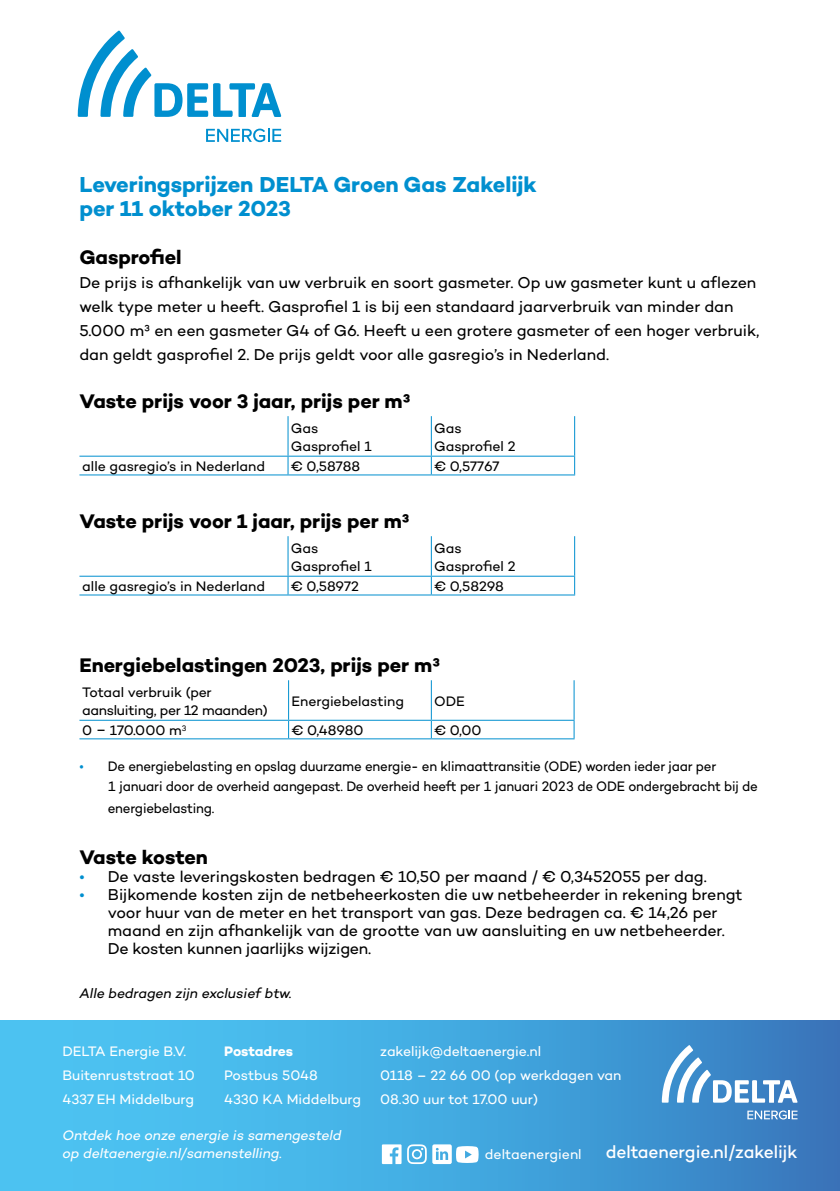
<style>
.page{position:relative;width:840px;height:1191px;background:#fff}
.page>*{position:absolute;margin:0;border:0;box-sizing:border-box;transform-origin:0 0}
.t1{font:700 22px/24px "Campton";letter-spacing:-.005em;color:#008fcf}
.t2{font:700 20px "Campton";letter-spacing:-.005em;color:#000}
.t3{font:500 18px "Campton";letter-spacing:-.005em;color:#fff}
.t4{font:16px/24px "Campton";letter-spacing:-.005em;color:#000}
.t5{font:14px/18px "Campton";letter-spacing:-.01em;color:#000}
.t6{font:14px/20px "Campton";letter-spacing:-.01em;color:#000;scale:.95 1}
.t7{font:14px/24px "Campton";letter-spacing:-.005em;color:#fff}
.t8{font:italic 14px/18px "Campton";letter-spacing:-.005em;color:#fff}
.t9{font:italic 14px "Campton";color:#000}
.t10{font:700 14px "Campton";letter-spacing:-.005em;color:#fff}
.s1{color:#008fcf}
</style>
<div class="page">
<svg style="left:78px;top:31px;width:203px;height:86px"></svg>
<svg style="left:206px;top:129px;width:75px;height:13px"></svg>
<div style="left:0;top:1020px;width:839px;height:171px;background:linear-gradient(to right,#4ecffb,#397fc2)"></div>
<svg style="left:661px;top:1045px;width:136px;height:57px"></svg>
<svg style="left:747px;top:1110px;width:50px;height:9px"></svg>
<svg style="left:381px;top:1144px;width:20px;height:20px"></svg>
<svg style="left:407px;top:1144px;width:19px;height:20px"></svg>
<svg style="left:432px;top:1144px;width:46px;height:20px"></svg>
<hr style="left:287px;top:416px;width:1px;height:40px;background:#008fcf">
<hr style="left:430px;top:416px;width:1px;height:40px;background:#008fcf">
<hr style="left:574px;top:416px;width:1px;height:40px;background:#008fcf">
<hr style="left:79px;top:456px;width:209px;height:1px;background:#008fcf">
<hr style="left:79px;top:474px;width:209px;height:1px;background:#008fcf">
<svg style="left:287px;top:457px;width:1px;height:17px"></svg>
<hr style="left:288px;top:456px;width:143px;height:1px;background:#008fcf">
<hr style="left:288px;top:474px;width:143px;height:1px;background:#008fcf">
<svg style="left:430px;top:457px;width:1px;height:17px"></svg>
<hr style="left:431px;top:456px;width:144px;height:1px;background:#008fcf">
<hr style="left:431px;top:474px;width:144px;height:1px;background:#008fcf">
<svg style="left:574px;top:457px;width:1px;height:17px"></svg>
<hr style="left:287px;top:536px;width:1px;height:40px;background:#008fcf">
<hr style="left:430px;top:536px;width:1px;height:40px;background:#008fcf">
<hr style="left:574px;top:536px;width:1px;height:40px;background:#008fcf">
<hr style="left:79px;top:576px;width:209px;height:1px;background:#008fcf">
<hr style="left:79px;top:594px;width:209px;height:1px;background:#008fcf">
<svg style="left:287px;top:577px;width:1px;height:17px"></svg>
<hr style="left:288px;top:576px;width:143px;height:1px;background:#008fcf">
<hr style="left:288px;top:594px;width:143px;height:1px;background:#008fcf">
<svg style="left:430px;top:577px;width:1px;height:17px"></svg>
<hr style="left:431px;top:576px;width:144px;height:1px;background:#008fcf">
<hr style="left:431px;top:594px;width:144px;height:1px;background:#008fcf">
<svg style="left:574px;top:577px;width:1px;height:17px"></svg>
<svg style="left:573px;top:721px;width:1px;height:17px"></svg>
<hr style="left:573px;top:680px;width:1px;height:40px;background:#008fcf">
<hr style="left:288px;top:680px;width:1px;height:40px;background:#008fcf">
<hr style="left:430px;top:680px;width:1px;height:40px;background:#008fcf">
<hr style="left:79px;top:720px;width:209px;height:1px;background:#008fcf">
<hr style="left:79px;top:738px;width:209px;height:1px;background:#008fcf">
<svg style="left:288px;top:721px;width:1px;height:17px"></svg>
<hr style="left:288px;top:720px;width:143px;height:1px;background:#008fcf">
<hr style="left:288px;top:738px;width:143px;height:1px;background:#008fcf">
<svg style="left:430px;top:721px;width:1px;height:17px"></svg>
<hr style="left:431px;top:720px;width:143px;height:1px;background:#008fcf">
<hr style="left:431px;top:738px;width:143px;height:1px;background:#008fcf">
<h1 class="t1" style="left:79px;top:172px;width:458px">Leveringsprijzen DELTA Groen Gas Zakelijk per 11 oktober 2023</h1>
<p class="t2" style="left:79px;top:244px;width:104px">Gasprofiel</p>
<p class="t4" style="left:79px;top:270px;width:681px">De prijs is afhankelijk van uw verbruik en soort gasmeter. Op uw gasmeter kunt u aflezen welk type meter u heeft. Gasprofiel 1 is bij een standaard jaarverbruik van minder dan 5.000 m³ en een gasmeter G4 of G6. Heeft u een grotere gasmeter of een hoger verbruik, dan geldt gasprofiel 2. De prijs geldt voor alle gasregio’s in Nederland.</p>
<p class="t2" style="left:79px;top:388px;width:332px">Vaste prijs voor 3 jaar, prijs per m³</p>
<p class="t5" style="left:291px;top:419px;width:82px">Gas<br>Gasprofiel 1</p>
<p class="t5" style="left:434px;top:419px;width:83px">Gas<br>Gasprofiel 2</p>
<p class="t5" style="left:82px;top:457px;width:184px">alle gasregio’s in Nederland</p>
<p class="t5" style="left:291px;top:457px;width:71px">€ 0,58788</p>
<p class="t5" style="left:434px;top:457px;width:67px">€ 0,57767</p>
<p class="t2" style="left:79px;top:508px;width:331px">Vaste prijs voor 1 jaar, prijs per m³</p>
<p class="t5" style="left:291px;top:539px;width:82px">Gas<br>Gasprofiel 1</p>
<p class="t5" style="left:434px;top:539px;width:83px">Gas<br>Gasprofiel 2</p>
<p class="t5" style="left:82px;top:577px;width:184px">alle gasregio’s in Nederland</p>
<p class="t5" style="left:291px;top:577px;width:69px">€ 0,58972</p>
<p class="t5" style="left:434px;top:577px;width:71px">€ 0,58298</p>
<p class="t2" style="left:79px;top:652px;width:362px">Energiebelastingen 2023, prijs per m³</p>
<p class="t5" style="left:82px;top:683px;width:187px">Totaal verbruik (per aansluiting, per 12 maanden)</p>
<p class="t5" style="left:291px;top:692px;width:114px">Energiebelasting</p>
<p class="t5" style="left:434px;top:692px;width:32px">ODE</p>
<p class="t5" style="left:82px;top:721px;width:106px">0 – 170.000 m<sup>3</sup></p>
<p class="t5" style="left:291px;top:721px;width:74px">€ 0,48980</p>
<p class="t5" style="left:434px;top:721px;width:49px">€ 0,00</p>
<p class="t6" style="left:108px;top:756px;width:685px;text-indent:-28px"><span class="s1">•</span> De energiebelasting en opslag duurzame energie- en klimaattransitie (ODE) worden ieder jaar per<br>1 januari door de overheid aangepast. De overheid heeft per 1 januari 2023 de ODE ondergebracht bij de</p>
<p class="t6" style="left:108px;top:798px;width:114px">energiebelasting.</p>
<p class="t2" style="left:79px;top:844px;width:130px">Vaste kosten</p>
<p class="t4" style="left:79px;top:864px;width:628px"><span class="s1">•</span> De vaste leveringskosten bedragen € 10,50 per maand / € 0,3452055 per dag.</p>
<p class="t4" style="left:108px;top:885px;width:636px;line-height:18px;text-indent:-28px"><span class="s1">•</span> Bijkomende kosten zijn de netbeheerkosten die uw netbeheerder in rekening brengt voor huur van de meter en het transport van gas. Deze bedragen ca. € 14,26 per maand en zijn afhankelijk van de grootte van uw aansluiting en uw netbeheerder.<br>De kosten kunnen jaarlijks wijzigen.</p>
<p class="t9" style="left:79px;top:984px;width:214px">Alle bedragen zijn exclusief btw.</p>
<p class="t7" style="left:62px;top:1039px;width:134px">DELTA Energie B.V.<br>Buitenruststraat 10<br>4337 EH Middelburg</p>
<p class="t10" style="left:224px;top:1042px;width:70px">Postadres</p>
<p class="t7" style="left:224px;top:1063px;width:138px">Postbus 5048<br>4330 KA Middelburg</p>
<p class="t8" style="left:62px;top:1125px;width:280px">Ontdek hoe onze energie is samengesteld op deltaenergie.nl/samenstelling.</p>
<p class="t7" style="left:380px;top:1038px;width:242px">zakelijk@deltaenergie.nl<br>0118 – 22 66 00 (op werkdagen van<br>08.30 uur tot 17.00 uur)</p>
<p class="t7" style="left:484px;top:1141px;width:98px">deltaenergienl</p>
<p class="t3" style="left:605px;top:1140px;width:193px">deltaenergie.nl/zakelijk</p>
</div>
